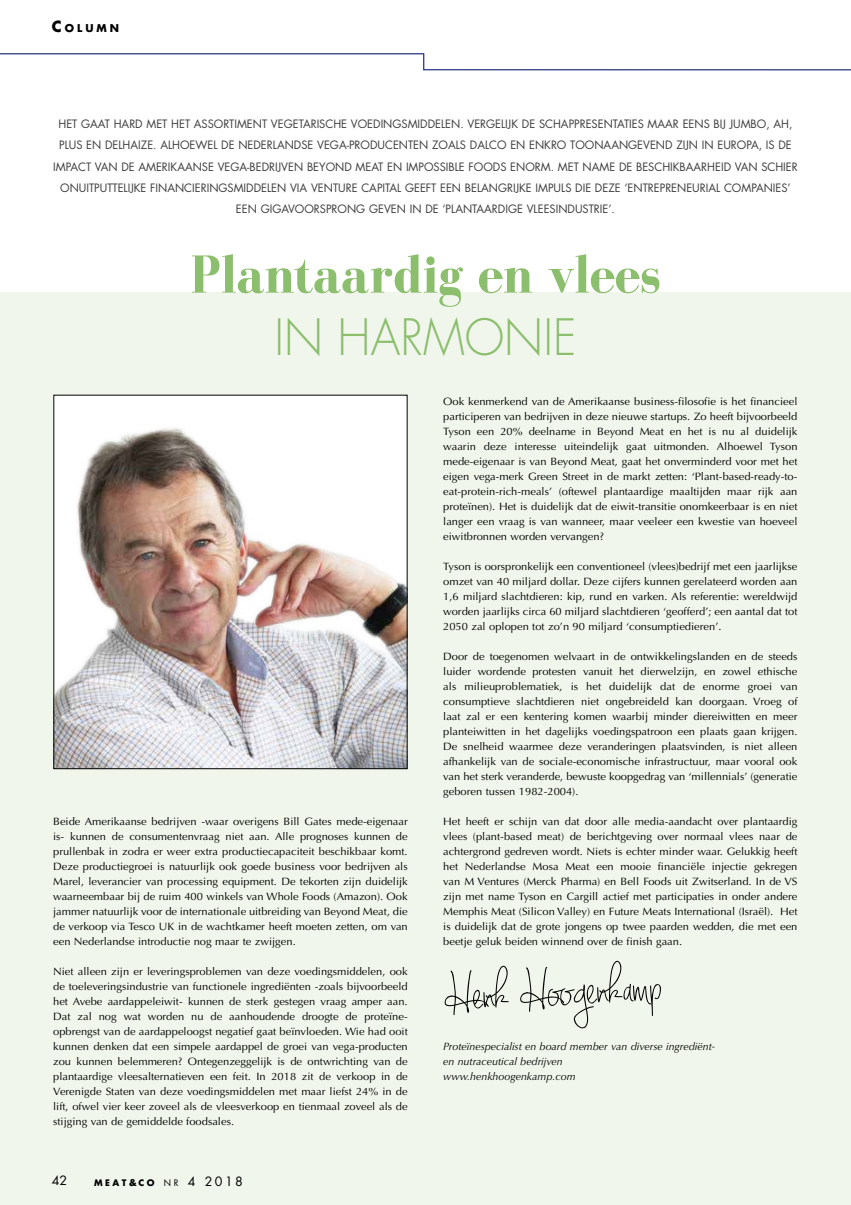
<style>
.page{position:relative;width:851px;height:1205px;background:#fff}
.page>*{position:absolute;margin:0;border:0;box-sizing:border-box;transform-origin:0 0}
.t1{font:700 55px "Bodoni FLF";color:#8bbe6d;scale:.95 1}
.t2{font:51.5px "Jennifer Lynne";color:#000}
.t3{font:300 48.75px "Futura";color:#8bbe6d;scale:.95 1}
.t4{font:12.5px "Futura";color:#000}
.t5{font:11.25px/21.2px "Futura";color:#3c3c3b;text-align:center}
.t6{font:10.62px/15px "Optima LT Std";color:#000;text-align:justify;scale:1.05 1}
.t7{font:italic 10.62px/15px "Optima LT Std";color:#000}
.t8{font:700 10.5px "Futura";letter-spacing:.285em;color:#000}
.t9{font:700 8.75px "Futura";letter-spacing:.285em;color:#000}
.s1{font-size:15px}
.s2{font-size:9.12px}
.s3{font-weight:400}
.s4{font-weight:400;font-size:12.5px}
</style>
<div class="page">
<svg style="left:0;top:53px;width:850px;height:18px"></svg>
<div style="left:0;top:293px;width:850px;height:912px;background:#f1f6ec"></div>
<img style="left:55px;top:397px;width:350px;height:370px">
<p class="t8" style="left:52px;top:21px;width:69px"><span class="s1">C</span> OLUMN</p>
<p class="t5" style="left:53px;top:113px;width:746px">HET GAAT HARD MET HET ASSORTIMENT VEGETARISCHE VOEDINGSMIDDELEN. VERGELIJK DE SCHAPPRESENTATIES MAAR EENS BIJ JUMBO, AH, PLUS EN DELHAIZE. ALHOEWEL DE NEDERLANDSE VEGA-PRODUCENTEN ZOALS DALCO EN ENKRO TOONAANGEVEND ZIJN IN EUROPA, IS DE IMPACT VAN DE AMERIKAANSE VEGA-BEDRIJVEN BEYOND MEAT EN IMPOSSIBLE FOODS ENORM. MET NAME DE BESCHIKBAARHEID VAN SCHIER ONUITPUTTELIJKE FINANCIERINGSMIDDELEN VIA VENTURE CAPITAL GEEFT EEN BELANGRIJKE IMPULS DIE DEZE ‘ENTREPRENEURIAL COMPANIES’ EEN GIGAVOORSPRONG GEVEN IN DE ‘PLANTAARDIGE VLEESINDUSTRIE’.</p>
<h1 class="t1" style="left:190px;top:244px;width:496px">Plantaardig en vlees</h1>
<h3 class="t3" style="left:274px;top:306px;width:319px">IN HARMONIE</h3>
<p class="t6" style="left:53px;top:814px;width:339px">Beide Amerikaanse bedrijven -waar overigens Bill Gates mede-eigenaar is- kunnen de consumentenvraag niet aan. Alle prognoses kunnen de prullenbak in zodra er weer extra productiecapaciteit beschikbaar komt.<br>Deze productiegroei is natuurlijk ook goede business voor bedrijven als Marel, leverancier van processing equipment. De tekorten zijn duidelijk waarneembaar bij de ruim 400 winkels van Whole Foods (Amazon). Ook jammer natuurlijk voor de internationale uitbreiding van Beyond Meat, die de verkoop via Tesco UK in de wachtkamer heeft moeten zetten, om van een Nederlandse introductie nog maar te zwijgen.</p>
<p class="t6" style="left:53px;top:964px;width:339px">Niet alleen zijn er leveringsproblemen van deze voedingsmiddelen, ook de toeleveringsindustrie van functionele ingrediënten -zoals bijvoorbeeld het Avebe aardappeleiwit- kunnen de sterk gestegen vraag amper aan.<br>Dat zal nog wat worden nu de aanhoudende droogte de proteïne&shy;opbrengst van de aardappeloogst negatief gaat beïnvloeden. Wie had ooit kunnen denken dat een simpele aardappel de groei van vega-producten zou kunnen belemmeren? Ontegenzeggelijk is de ontwrichting van de plantaardige vleesalternatieven een feit. In 2018 zit de verkoop in de Verenigde Staten van deze voedingsmiddelen met maar liefst 24% in de lift, ofwel vier keer zoveel als de vleesverkoop en tienmaal zoveel als de stijging van de gemiddelde foodsales.</p>
<p class="t4" style="left:52px;top:1172px;width:17px">42</p>
<p class="t9" style="left:94px;top:1176px;width:150px">MEAT<span class="s2">&amp;</span>CO <span class="s3">nr</span> <span class="s4">4 2018</span></p>
<p class="t6" style="left:443px;top:394px;width:339px">Ook kenmerkend van de Amerikaanse business-filosofie is het financieel participeren van bedrijven in deze nieuwe startups. Zo heeft bijvoorbeeld Tyson een 20% deelname in Beyond Meat en het is nu al duidelijk waarin deze interesse uiteindelijk gaat uitmonden. Alhoewel Tyson mede-eigenaar is van Beyond Meat, gaat het onverminderd voor met het eigen vega-merk Green Street in de markt zetten: ‘Plant-based-ready-to&shy;eat-protein-rich-meals’ (oftewel plantaardige maaltijden maar rijk aan proteïnen). Het is duidelijk dat de eiwit-transitie onomkeerbaar is en niet langer een vraag is van wanneer, maar veeleer een kwestie van hoeveel eiwitbronnen worden vervangen?</p>
<p class="t6" style="left:443px;top:559px;width:339px">Tyson is oorspronkelijk een conventioneel (vlees)bedrijf met een jaarlijkse omzet van 40 miljard dollar. Deze cijfers kunnen gerelateerd worden aan 1,6 miljard slachtdieren: kip, rund en varken. Als referentie: wereldwijd worden jaarlijks circa 60 miljard slachtdieren ‘geofferd’; een aantal dat tot 2050 zal oplopen tot zo’n 90 miljard ‘consumptiedieren’.</p>
<p class="t6" style="left:443px;top:649px;width:339px">Door de toegenomen welvaart in de ontwikkelingslanden en de steeds luider wordende protesten vanuit het dierwelzijn, en zowel ethische als milieuproblematiek, is het duidelijk dat de enorme groei van consumptieve slachtdieren niet ongebreideld kan doorgaan. Vroeg of laat zal er een kentering komen waarbij minder diereiwitten en meer planteiwitten in het dagelijks voedingspatroon een plaats gaan krijgen.<br>De snelheid waarmee deze veranderingen plaatsvinden, is niet alleen afhankelijk van de sociale-economische infrastructuur, maar vooral ook van het sterk veranderde, bewuste koopgedrag van ‘millennials’ (generatie geboren tussen 1982-2004).</p>
<p class="t6" style="left:443px;top:814px;width:339px">Het heeft er schijn van dat door alle media-aandacht over plantaardig vlees (plant-based meat) de berichtgeving over normaal vlees naar de achtergrond gedreven wordt. Niets is echter minder waar. Gelukkig heeft het Nederlandse Mosa Meat een mooie financiële injectie gekregen van M Ventures (Merck Pharma) en Bell Foods uit Zwitserland. In de VS zijn met name Tyson en Cargill actief met participaties in onder andere Memphis Meat (Silicon Valley) en Future Meats International (Israël). Het is duidelijk dat de grote jongens op twee paarden wedden, die met een beetje geluk beiden winnend over de finish gaan.</p>
<h2 class="t2" style="left:442px;top:962px;width:219px;rotate:-3deg">Henk Hoogenkamp</h2>
<p class="t7" style="left:443px;top:1039px;width:273px">Proteïnespecialist en board member van diverse ingrediënt&shy;en nutraceutical bedrijven<br>www.henkhoogenkamp.com</p>
</div>
